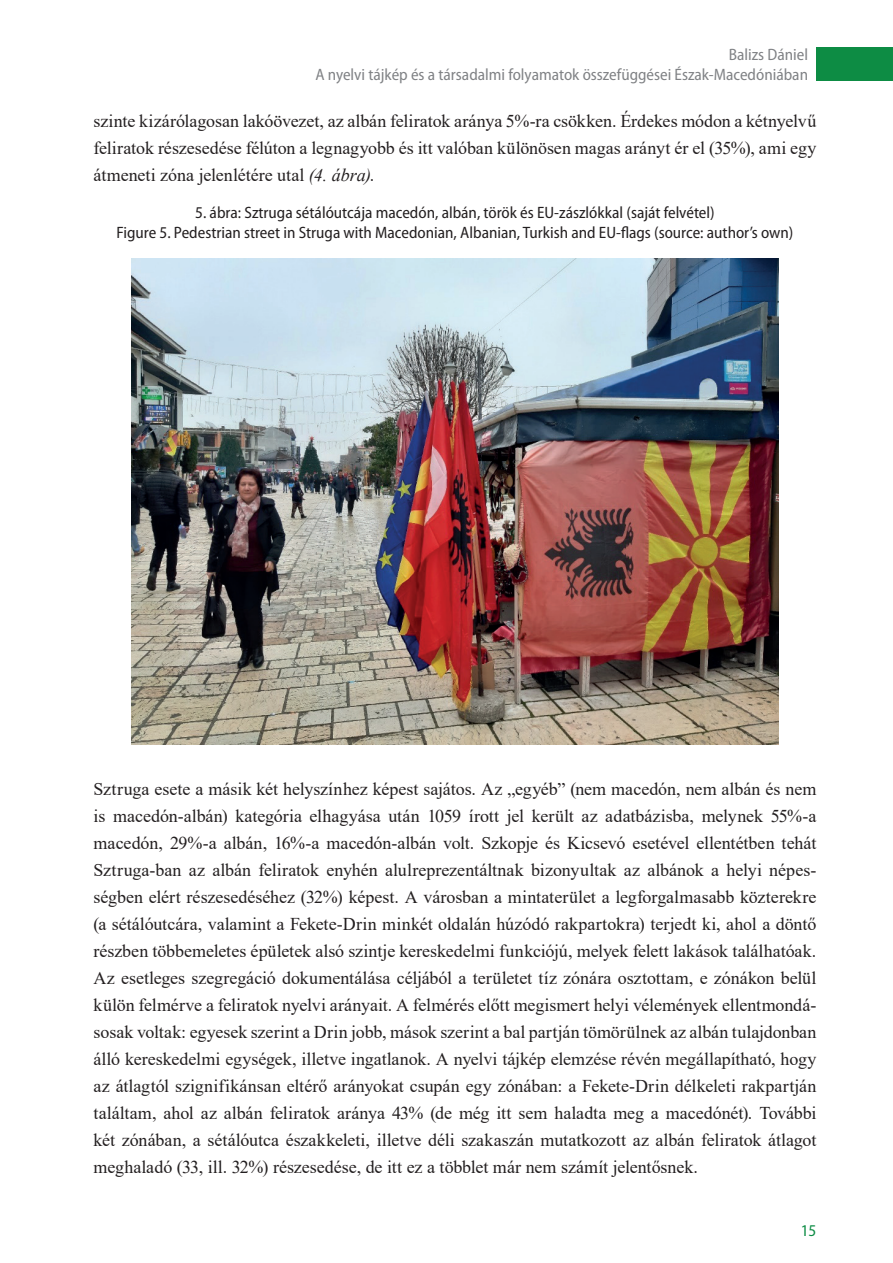
<style>
.page{position:relative;width:893px;height:1263px;background:#fff}
.page>*{position:absolute;margin:0;border:0;box-sizing:border-box;transform-origin:0 0}
.elso_bekezdes{font:18px/27px "Times New Roman";letter-spacing:-.005em;color:#231f20;text-align:justify}
.kenyer{font:18px/27px "Times New Roman";color:#231f20;text-align:justify}
.kepcim{font:semi-condensed 16.5px/19.8px "Myriad Pro";color:#231f20;text-align:center}
.t1{font:semi-condensed 16.5px/19.8px "Myriad Pro";color:#808285;text-align:right}
.t2{font:semi-condensed 16.5px "Myriad Pro";color:#0d8c44}
.s1{font-style:italic}
</style>
<div class="page">
<div style="left:816px;top:48px;width:77px;height:33px;background:#0d8c44"></div>
<img style="left:131px;top:259px;width:647px;height:485px">
<p class="t1" style="left:315px;top:45px;width:494px">Balizs Dániel<br>A nyelvi tájkép és a társadalmi folyamatok összefüggései Észak-Macedóniában</p>
<p class="kenyer" style="left:94px;top:107px;width:724px">szinte kizárólagosan lakóövezet, az albán feliratok aránya 5%-ra csökken. Érdekes módon a kétnyelvű feliratok részesedése félúton a legnagyobb és itt valóban különösen magas arányt ér el (35%), ami egy átmeneti zóna jelenlétére utal <span class="s1">(4. ábra)</span>.</p>
<p class="kepcim" style="left:117px;top:203px;width:678px">5. ábra: Sztruga sétálóutcája macedón, albán, török és EU-zászlókkal (saját felvétel)<br>Figure 5. Pedestrian street in Struga with Macedonian, Albanian, Turkish and EU-flags (source: author’s own)</p>
<p class="elso_bekezdes" style="left:94px;top:775px;width:724px">Sztruga esete a másik két helyszínhez képest sajátos. Az „egyéb” (nem macedón, nem albán és nem is macedón-albán) kategória elhagyása után 1059 írott jel került az adatbázisba, melynek 55%-a macedón, 29%-a albán, 16%-a macedón-albán volt. Szkopje és Kicsevó esetével ellentétben tehát Sztruga-ban az albán feliratok enyhén alulreprezentáltnak bizonyultak az albánok a helyi népes&shy;ségben elért részesedéséhez (32%) képest. A városban a mintaterület a legforgalmasabb közterekre (a sétálóutcára, valamint a Fekete-Drin minkét oldalán húzódó rakpartokra) terjedt ki, ahol a döntő részben többemeletes épületek alsó szintje kereskedelmi funkciójú, melyek felett lakások találhatóak.<br>Az esetleges szegregáció dokumentálása céljából a területet tíz zónára osztottam, e zónákon belül külön felmérve a feliratok nyelvi arányait. A felmérés előtt megismert helyi vélemények ellentmondá&shy;sosak voltak: egyesek szerint a Drin jobb, mások szerint a bal partján tömörülnek az albán tulajdonban álló kereskedelmi egységek, illetve ingatlanok. A nyelvi tájkép elemzése révén megállapítható, hogy az átlagtól szignifikánsan eltérő arányokat csupán egy zónában: a Fekete-Drin délkeleti rakpartján találtam, ahol az albán feliratok aránya 43% (de még itt sem haladta meg a macedónét). További két zónában, a sétálóutca északkeleti, illetve déli szakaszán mutatkozott az albán feliratok átlagot meghaladó (33, ill. 32%) részesedése, de itt ez a többlet már nem számít jelentősnek.</p>
<p class="t2" style="left:801px;top:1221px;width:17px">15</p>
</div>
